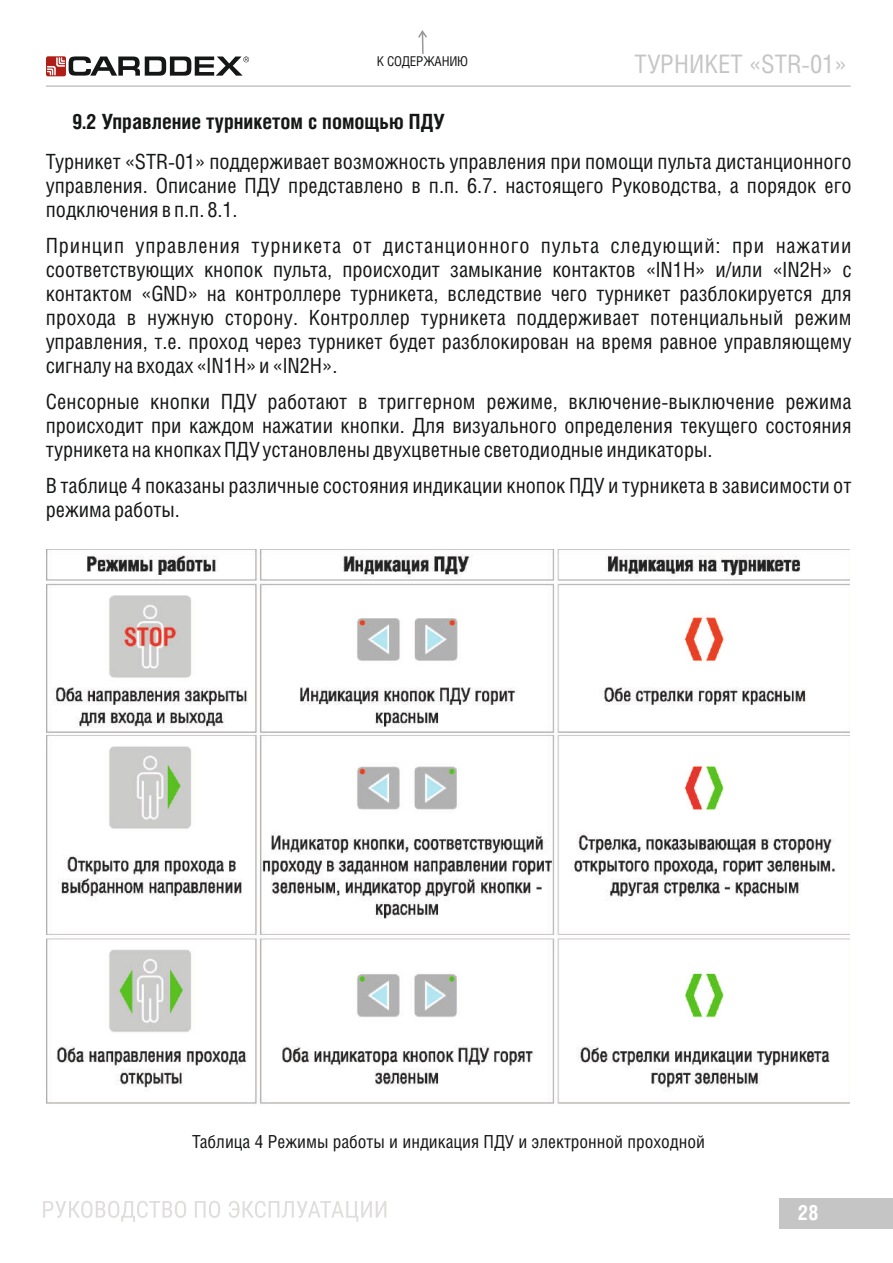
<style>
.page{position:relative;width:893px;height:1263px;background:#fff}
.page>*{position:absolute;margin:0;border:0;box-sizing:border-box;transform-origin:0 0}
.t1{font:25.5px "Helios Cond";color:#c5c5c5}
.t2{font:21px/24px "Helios Cond";color:#151616;text-align:justify}
.t3{font:700 21px "Helios Cond";color:#151616}
.t4{font:700 21px "Helios Cond";color:#fff}
.t5{font:18px "Helios Cond";color:#151616}
.t6{font:13.5px "Helios Cond";letter-spacing:-.015em;color:#151616}
</style>
<div class="page">
<svg style="left:418px;top:30px;width:9px;height:24px"></svg>
<hr style="left:46px;top:85px;width:805px;height:2px;background:#c5c5c5">
<svg style="left:46px;top:56px;width:203px;height:20px"></svg>
<img style="left:46px;top:550px;width:804px;height:554px">
<div style="left:780px;top:1198px;width:113px;height:30px;background:#c5c5c5"></div>
<svg style="left:43px;top:1201px;width:143px;height:21px"></svg>
<svg style="left:195px;top:1201px;width:25px;height:17px"></svg>
<svg style="left:229px;top:1201px;width:157px;height:21px"></svg>
<p class="t6" style="left:377px;top:55px;width:93px">К СОДЕРЖАНИЮ</p>
<p class="t1" style="left:634px;top:53px;width:214px">ТУРНИКЕТ «STR-01»</p>
<p class="t3" style="left:72px;top:112px;width:374px">9.2 Управление турникетом с помощью ПДУ</p>
<p class="t2" style="left:46px;top:150px;width:807px">Турникет «STR-01» поддерживает возможность управления при помощи пульта дистанционного управления. Описание ПДУ представлено в п.п. 6.7. настоящего Руководства, а порядок его подключения в п.п. 8.1.</p>
<p class="t2" style="left:46px;top:234px;width:807px">Принцип управления турникета от дистанционного пульта следующий: при нажатии соответствующих кнопок пульта, происходит замыкание контактов «IN1H» и/или «IN2H» с контактом «GND» на контроллере турникета, вследствие чего турникет разблокируется для прохода в нужную сторону. Контроллер турникета поддерживает потенциальный режим управления, т.е. проход через турникет будет разблокирован на время равное управляющему сигналу на входах «IN1H» и «IN2H».</p>
<p class="t2" style="left:46px;top:390px;width:807px">Сенсорные кнопки ПДУ работают в триггерном режиме, включение-выключение режима происходит при каждом нажатии кнопки. Для визуального определения текущего состояния турникета на кнопках ПДУ установлены двухцветные светодиодные индикаторы.</p>
<p class="t2" style="left:46px;top:474px;width:807px">В таблице 4 показаны различные состояния индикации кнопок ПДУ и турникета в зависимости от режима работы.</p>
<p class="t5" style="left:192px;top:1133px;width:514px">Таблица 4 Режимы работы и индикация ПДУ и электронной проходной</p>
<p class="t4" style="left:798px;top:1203px;width:23px">28</p>
</div>
